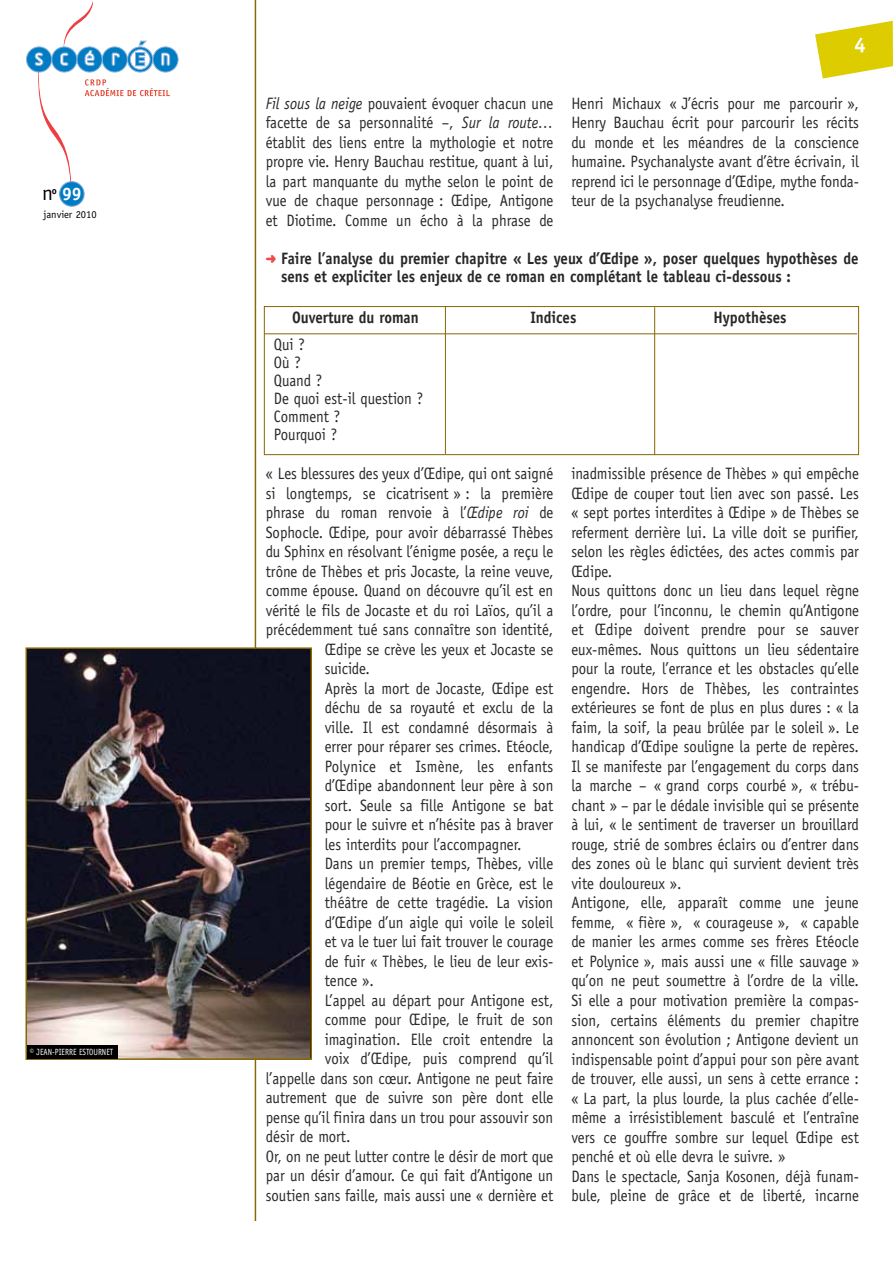
<style>
.page{position:relative;width:893px;height:1263px;background:#fff}
.page>*{position:absolute;margin:0;border:0;box-sizing:border-box;transform-origin:0 0}
.t1{font:700 21px "Officina Sans";color:#fff}
.t2{font:700 18px "Officina Sans";color:#fff}
.t3{font:16.5px/19.5px "Officina Sans";color:#292829;text-align:justify;scale:.9 1}
.t4{font:700 16.5px/18px "Officina Sans";color:#292829;scale:.9 1}
.t5{font:10.5px "Officina Sans";color:#000}
.t6{font:9px "Officina Sans";color:#fff;scale:.85 1}
.s1{font-weight:400;font-size:21px;color:#000}
.s2{font-style:italic}
.s3{font-family:"Distro Bats";font-weight:400;font-size:13.5px;color:#f04a49}
</style>
<div class="page">
<img style="left:254px;top:0;width:34px;height:1220px">
<svg style="left:815px;top:21px;width:78px;height:58px"></svg>
<div style="left:60px;top:182px;width:24px;height:24px;background:#007cc3;border-radius:50%"></div>
<div style="left:59px;top:181px;width:26px;height:26px;border:1px solid #72a3d7;border-radius:50%"></div>
<svg style="left:26px;top:1px;width:153px;height:192px"></svg>
<div style="left:265px;top:251px;width:594px;height:41px;background:#fff"></div>
<div style="left:264px;top:306px;width:595px;height:149px;border:1px solid #876600"></div>
<hr style="left:445px;top:306px;width:1px;height:148px;background:#876600">
<hr style="left:654px;top:307px;width:1px;height:148px;background:#876600">
<hr style="left:264px;top:334px;width:593px;height:1px;background:#876600">
<img style="left:29px;top:650px;width:280px;height:407px">
<div style="left:26px;top:647px;width:286px;height:413px;border:2px solid #876600"></div>
<div style="left:27px;top:1045px;width:90px;height:14px;background:#000"></div>
<p class="t2" style="left:42px;top:183px;width:41px"><span class="s1">n</span><sup>o</sup> 99</p>
<p class="t5" style="left:43px;top:209px;width:55px">janvier 2010</p>
<p class="t6" style="left:30px;top:1046px;width:99px">© Jean-Pierre Estournet</p>
<p class="t1" style="left:854px;top:32px;width:13px">4</p>
<p class="t3" style="left:266px;top:93px;width:321px"><span class="s2">Fil sous la neige</span> pouvaient évoquer chacun une facette de sa personnalité –, <span class="s2">Sur la route… </span>établit des liens entre la mythologie et notre propre vie. Henry Bauchau restitue, quant à lui, la part manquante du mythe selon le point de vue de chaque personnage : Œdipe, Antigone et Diotime. Comme un écho à la phrase de</p>
<p class="t3" style="left:571px;top:93px;width:321px">Henri Michaux « J’écris pour me parcourir », Henry Bauchau écrit pour parcourir les récits du monde et les méandres de la conscience humaine. Psychanalyste avant d’être écrivain, il reprend ici le personnage d’Œdipe, mythe fonda&shy;teur de la psychanalyse freudienne.</p>
<p class="t4" style="left:281px;top:249px;width:643px;text-indent:-16px"><span class="s3">b</span> Faire l’analyse du premier chapitre « Les yeux d’Œdipe », poser quelques hypothèses de sens et expliciter les enjeux de ce roman en complétant le tableau ci-dessous :</p>
<p class="t4" style="left:292px;top:308px;width:142px">Ouverture du roman</p>
<p class="t4" style="left:530px;top:308px;width:53px">Indices</p>
<p class="t4" style="left:713px;top:308px;width:83px">Hypothèses</p>
<p class="t3" style="left:274px;top:335px;width:167px;line-height:18px;text-align:left">Qui ?<br>Où ?<br>Quand ?<br>De quoi est-il question ?<br>Comment ?<br>Pourquoi ?</p>
<p class="t3" style="left:266px;top:464px;width:321px">« Les blessures des yeux d’Œdipe, qui ont saigné</p>
<p class="t3" style="left:266px;top:483px;width:321px">si longtemps, se cicatrisent » : la première</p>
<p class="t3" style="left:266px;top:503px;width:321px">phrase du roman renvoie à l’<span class="s2">Œdipe roi</span> de</p>
<p class="t3" style="left:266px;top:522px;width:321px">Sophocle. Œdipe, pour avoir débarrassé Thèbes</p>
<p class="t3" style="left:266px;top:542px;width:321px">du Sphinx en résolvant l’énigme posée, a reçu le</p>
<p class="t3" style="left:266px;top:561px;width:321px">trône de Thèbes et pris Jocaste, la reine veuve,</p>
<p class="t3" style="left:266px;top:581px;width:321px">comme épouse. Quand on découvre qu’il est en</p>
<p class="t3" style="left:266px;top:600px;width:321px">vérité le fils de Jocaste et du roi Laïos, qu’il a</p>
<p class="t3" style="left:266px;top:620px;width:321px">précédemment tué sans connaître son identité,</p>
<p class="t3" style="left:325px;top:639px;width:255px">Œdipe se crève les yeux et Jocaste se</p>
<p class="t3" style="left:325px;top:659px;width:52px">suicide.</p>
<p class="t3" style="left:325px;top:678px;width:256px">Après la mort de Jocaste, Œdipe est</p>
<p class="t3" style="left:325px;top:698px;width:256px">déchu de sa royauté et exclu de la</p>
<p class="t3" style="left:325px;top:717px;width:256px">ville. Il est condamné désormais à</p>
<p class="t3" style="left:325px;top:737px;width:256px">errer pour réparer ses crimes. Etéocle,</p>
<p class="t3" style="left:325px;top:756px;width:256px">Polynice et Ismène, les enfants</p>
<p class="t3" style="left:325px;top:776px;width:256px">d’Œdipe abandonnent leur père à son</p>
<p class="t3" style="left:325px;top:795px;width:255px">sort. Seule sa fille Antigone se bat</p>
<p class="t3" style="left:325px;top:815px;width:255px">pour le suivre et n’hésite pas à braver</p>
<p class="t3" style="left:325px;top:834px;width:220px">les interdits pour l’accompagner.</p>
<p class="t3" style="left:325px;top:854px;width:256px">Dans un premier temps, Thèbes, ville</p>
<p class="t3" style="left:325px;top:873px;width:256px">légendaire de Béotie en Grèce, est le</p>
<p class="t3" style="left:325px;top:893px;width:256px">théâtre de cette tragédie. La vision</p>
<p class="t3" style="left:325px;top:912px;width:256px">d’Œdipe d’un aigle qui voile le soleil</p>
<p class="t3" style="left:325px;top:932px;width:255px">et va le tuer lui fait trouver le courage</p>
<p class="t3" style="left:325px;top:951px;width:255px">de fuir « Thèbes, le lieu de leur exis-</p>
<p class="t3" style="left:325px;top:971px;width:56px">tence ».</p>
<p class="t3" style="left:325px;top:990px;width:256px">L’appel au départ pour Antigone est,</p>
<p class="t3" style="left:325px;top:1010px;width:255px">comme pour Œdipe, le fruit de son</p>
<p class="t3" style="left:325px;top:1029px;width:256px">imagination. Elle croit entendre la</p>
<p class="t3" style="left:325px;top:1049px;width:255px">voix d’Œdipe, puis comprend qu’il</p>
<p class="t3" style="left:266px;top:1068px;width:321px">l’appelle dans son cœur. Antigone ne peut faire</p>
<p class="t3" style="left:266px;top:1088px;width:321px">autrement que de suivre son père dont elle</p>
<p class="t3" style="left:266px;top:1107px;width:321px">pense qu’il finira dans un trou pour assouvir son</p>
<p class="t3" style="left:266px;top:1127px;width:96px">désir de mort.</p>
<p class="t3" style="left:266px;top:1146px;width:321px">Or, on ne peut lutter contre le désir de mort que</p>
<p class="t3" style="left:266px;top:1166px;width:321px">par un désir d’amour. Ce qui fait d’Antigone un</p>
<p class="t3" style="left:266px;top:1185px;width:321px">soutien sans faille, mais aussi une « dernière et</p>
<p class="t3" style="left:571px;top:464px;width:321px;text-align:left">inadmissible présence de Thèbes » qui empêche Œdipe de couper tout lien avec son passé. Les « sept portes interdites à Œdipe » de Thèbes se referment derrière lui. La ville doit se purifier, selon les règles édictées, des actes commis par Œdipe.<br>Nous quittons donc un lieu dans lequel règne l’ordre, pour l’inconnu, le chemin qu’Antigone et Œdipe doivent prendre pour se sauver eux-mêmes. Nous quittons un lieu sédentaire pour la route, l’errance et les obstacles qu’elle engendre. Hors de Thèbes, les contraintes extérieures se font de plus en plus dures : « la faim, la soif, la peau brûlée par le soleil ». Le handicap d’Œdipe souligne la perte de repères.<br>Il se manifeste par l’engagement du corps dans la marche – « grand corps courbé », « trébu&shy;chant » – par le dédale invisible qui se présente à lui, « le sentiment de traverser un brouillard rouge, strié de sombres éclairs ou d’entrer dans des zones où le blanc qui survient devient très vite douloureux ».<br>Antigone, elle, apparaît comme une jeune femme, « fière », « courageuse », « capable de manier les armes comme ses frères Etéocle et Polynice », mais aussi une « fille sauvage » qu’on ne peut soumettre à l’ordre de la ville.<br>Si elle a pour motivation première la compas&shy;sion, certains éléments du premier chapitre annoncent son évolution ; Antigone devient un indispensable point d’appui pour son père avant de trouver, elle aussi, un sens à cette errance : « La part, la plus lourde, la plus cachée d’elle&shy;même a irrésistiblement basculé et l’entraîne vers ce gouffre sombre sur lequel Œdipe est penché et où elle devra le suivre. »<br>Dans le spectacle, Sanja Kosonen, déjà funam&shy;bule, pleine de grâce et de liberté, incarne</p>
</div>
